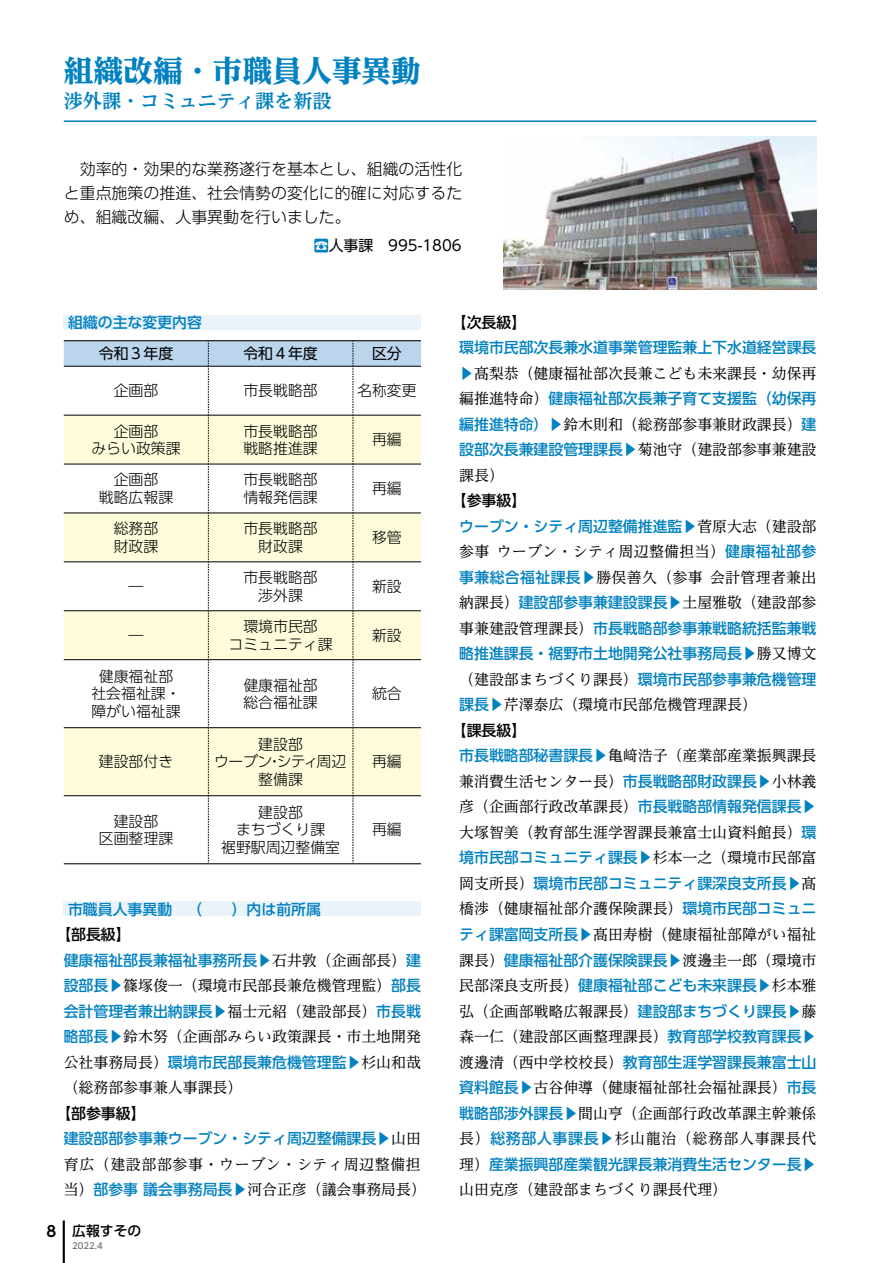
<style>
.page{position:relative;width:893px;height:1263px;background:#fff}
.page>*{position:absolute;margin:0;border:0;box-sizing:border-box;transform-origin:0 0}
.t1{font:800 29.7px "UD Reimin Pro";color:#0081c0}
.t2{font:700 19.2px "UD Reimin Pro";color:#0081c0}
.t3{font:300 15.9px/24.5px "UD Shin Go Pro";color:#000;text-align:justify}
.t4{font:14.85px/25.5px "UD Reimin Pro";color:#000;text-align:justify}
.t5{font:500 14.85px/25.5px "UD Shin Go Pro";color:#0081c0}
.t6{font:300 14.85px/17.4px "UD Shin Go Pro";color:#000;text-align:center}
.t7{font:14.85px/25.5px "UD Reimin Pro";letter-spacing:.045em;color:#000}
.t8{font:14.85px "UD Shin Go Pro";color:#000}
.t9{font:300 14.85px/17.4px "UD Shin Go Pro";letter-spacing:-.02em;color:#000;text-align:center}
.t10{font:500 14.85px "UD Shin Go Pro";color:#000}
.t11{font:500 13.8px "UD Shin Go Pro";color:#000}
.t12{font:8.55px "UD Shin Go Pro";color:#595757}
.s1{color:#000}
.s2{font-family:"UD Reimin Pro";font-weight:400;color:#000}
.s3{font-family:"UD Shin Go Pro";font-weight:500;color:#0081c0}
.s4{font-family:"UD Shin Go Pro De";font-weight:700;font-size:14.85px}
.s5{font-family:"UD Reimin Pro";font-weight:400}
.s6{color:#0081c0}
</style>
<div class="page">
<div style="left:64px;top:315px;width:357px;height:15px;background:#eaf2fa"></div>
<div style="left:64px;top:901px;width:357px;height:15px;background:#eaf2fa"></div>
<hr style="left:64px;top:120px;width:752px;height:2px;background:#0081c0">
<svg style="left:314px;top:239px;width:14px;height:13px"></svg>
<img style="left:504px;top:136px;width:312px;height:153px">
<hr style="left:64px;top:340px;width:144px;height:1px;background:#000">
<hr style="left:208px;top:340px;width:145px;height:1px;background:#000">
<hr style="left:353px;top:340px;width:68px;height:1px;background:#000">
<hr style="left:64px;top:863px;width:144px;height:1px;background:#000">
<hr style="left:208px;top:863px;width:145px;height:1px;background:#000">
<hr style="left:353px;top:863px;width:68px;height:1px;background:#000">
<svg style="left:64px;top:341px;width:357px;height:522px"></svg>
<hr style="left:64px;top:366px;width:144px;height:1px;background:#000">
<hr style="left:208px;top:366px;width:145px;height:1px;background:#000">
<hr style="left:353px;top:366px;width:68px;height:1px;background:#000">
<hr style="left:64px;top:415px;width:144px;height:1px;background:#000">
<hr style="left:208px;top:415px;width:145px;height:1px;background:#000">
<hr style="left:353px;top:415px;width:68px;height:1px;background:#000">
<hr style="left:64px;top:464px;width:144px;height:1px;background:#000">
<hr style="left:208px;top:464px;width:145px;height:1px;background:#000">
<hr style="left:353px;top:464px;width:68px;height:1px;background:#000">
<hr style="left:64px;top:513px;width:144px;height:1px;background:#000">
<hr style="left:208px;top:513px;width:145px;height:1px;background:#000">
<hr style="left:353px;top:513px;width:68px;height:1px;background:#000">
<hr style="left:64px;top:562px;width:144px;height:1px;background:#000">
<hr style="left:208px;top:562px;width:145px;height:1px;background:#000">
<hr style="left:353px;top:562px;width:68px;height:1px;background:#000">
<hr style="left:64px;top:610px;width:144px;height:1px;background:#000">
<hr style="left:208px;top:610px;width:145px;height:1px;background:#000">
<hr style="left:353px;top:610px;width:68px;height:1px;background:#000">
<hr style="left:64px;top:659px;width:144px;height:1px;background:#000">
<hr style="left:208px;top:659px;width:145px;height:1px;background:#000">
<hr style="left:353px;top:659px;width:68px;height:1px;background:#000">
<hr style="left:64px;top:727px;width:144px;height:1px;background:#000">
<hr style="left:208px;top:727px;width:145px;height:1px;background:#000">
<hr style="left:353px;top:727px;width:68px;height:1px;background:#000">
<hr style="left:64px;top:795px;width:144px;height:1px;background:#000">
<hr style="left:208px;top:795px;width:145px;height:1px;background:#000">
<hr style="left:353px;top:795px;width:68px;height:1px;background:#000">
<hr style="left:63px;top:1220px;width:2px;height:43px;background:#000">
<h1 class="t1" style="left:64px;top:46px;width:359px">組織改編・市職員人事異動</h1>
<p class="t2" style="left:64px;top:85px;width:269px">渉外課・コミュニティ課を新設</p>
<p class="t3" style="left:64px;top:156px;width:400px">　効率的・効果的な業務遂行を基本とし、組織の活性化と重点施策の推進、社会情勢の変化に的確に対応するため、組織改編、人事異動を行いました。</p>
<p class="t8" style="left:329px;top:234px;width:134px">人事課　995-1806</p>
<p class="t5" style="left:68px;top:309px;width:135px">組織の主な変更内容</p>
<p class="t8" style="left:99px;top:341px;width:76px">令和３年度</p>
<p class="t8" style="left:243px;top:341px;width:76px">令和４年度</p>
<p class="t8" style="left:372px;top:341px;width:31px">区分</p>
<p class="t6" style="left:114px;top:381px;width:46px">企画部</p>
<p class="t6" style="left:243px;top:381px;width:76px">市長戦略部</p>
<p class="t6" style="left:357px;top:381px;width:61px">名称変更</p>
<p class="t6" style="left:91px;top:422px;width:91px">企画部<br>みらい政策課</p>
<p class="t6" style="left:243px;top:422px;width:76px;text-align:left">市長戦略部戦略推進課</p>
<p class="t6" style="left:372px;top:430px;width:31px">再編</p>
<p class="t6" style="left:99px;top:471px;width:76px">企画部<br>戦略広報課</p>
<p class="t6" style="left:243px;top:471px;width:76px;text-align:left">市長戦略部情報発信課</p>
<p class="t6" style="left:372px;top:479px;width:31px">再編</p>
<p class="t6" style="left:114px;top:519px;width:46px;text-align:left">総務部財政課</p>
<p class="t6" style="left:243px;top:519px;width:76px">市長戦略部財政課</p>
<p class="t6" style="left:372px;top:528px;width:31px">移管</p>
<p class="t6" style="left:129px;top:577px;width:16px">―</p>
<p class="t6" style="left:243px;top:568px;width:76px">市長戦略部渉外課</p>
<p class="t6" style="left:372px;top:577px;width:31px">新設</p>
<p class="t6" style="left:129px;top:626px;width:16px">―</p>
<p class="t6" style="left:229px;top:617px;width:106px">環境市民部<br>コミュニティ課</p>
<p class="t6" style="left:372px;top:626px;width:31px">新設</p>
<p class="t6" style="left:91px;top:667px;width:91px">健康福祉部社会福祉課・障がい福祉課</p>
<p class="t6" style="left:243px;top:676px;width:76px;text-align:left">健康福祉部総合福祉課</p>
<p class="t6" style="left:372px;top:684px;width:31px">統合</p>
<p class="t6" style="left:99px;top:752px;width:76px">建設部付き</p>
<p class="t9" style="left:214px;top:735px;width:134px">建設部<br>ウーブン・シティ周辺整備課</p>
<p class="t6" style="left:372px;top:752px;width:31px">再編</p>
<p class="t6" style="left:99px;top:812px;width:76px">建設部<br>区画整理課</p>
<p class="t6" style="left:221px;top:803px;width:121px">建設部<br>まちづくり課<br>裾野駅周辺整備室</p>
<p class="t6" style="left:372px;top:820px;width:31px">再編</p>
<p class="t5" style="left:68px;top:896px;width:254px">市職員人事異動　（　　）内は前所属</p>
<p class="t5" style="left:64px;top:921px;width:359px"><span class="s1">【部長級】<br></span>健康福祉部長兼福祉事務所長▶<span class="s2">石井敦（企画部長）</span>建</p>
<p class="t4" style="left:64px;top:972px;width:359px"><span class="s3">設部長▶</span>篠塚俊一（環境市民部長兼危機管理監）<span class="s3">部長</span></p>
<p class="t5" style="left:64px;top:998px;width:359px">会計管理者兼出納課長▶<span class="s2">福士元紹（建設部長）</span>市長戦</p>
<p class="t4" style="left:64px;top:1023px;width:359px"><span class="s3">略部長▶</span>鈴木努（企画部みらい政策課長・市土地開発</p>
<p class="t5" style="left:64px;top:1049px;width:359px"><span class="s2">公社事務局長）</span>環境市民部長兼危機管理監▶<span class="s2">杉山和哉</span></p>
<p class="t4" style="left:64px;top:1074px;width:180px">（総務部参事兼人事課長）</p>
<p class="t5" style="left:64px;top:1100px;width:359px"><span class="s1">【部参事級】<br></span>建設部部参事兼ウーブン・シティ周辺整備課長▶<span class="s2">山田</span></p>
<p class="t7" style="left:64px;top:1151px;width:359px">育広（建設部部参事・ウーブン・シティ周辺整備担当）<span class="s3">部参事 議会事務局長▶</span>河合正彦（議会事務局長)</p>
<p class="t11" style="left:47px;top:1220px;width:96px"><span class="s4">8</span> 広報すその</p>
<p class="t12" style="left:72px;top:1239px;width:32px">2022.4</p>
<p class="t10" style="left:459px;top:310px;width:68px">【次長級】</p>
<p class="t5" style="left:459px;top:334px;width:359px">環境市民部次長兼水道事業管理監兼上下水道経営課長</p>
<p class="t4" style="left:459px;top:360px;width:359px"><span class="s3">▶</span>髙梨恭（健康福祉部次長兼こども未来課長・幼保再</p>
<p class="t5" style="left:459px;top:385px;width:359px"><span class="s2">編推進特命）</span>健康福祉部次長兼子育て支援監（幼保再</p>
<p class="t4" style="left:459px;top:411px;width:359px"><span class="s3">編推進特命）▶</span>鈴木則和（総務部参事兼財政課長）<span class="s3">建</span></p>
<p class="t5" style="left:459px;top:436px;width:359px">設部次長兼建設管理課長▶<span class="s2">菊池守（建設部参事兼建設</span></p>
<p class="t4" style="left:459px;top:462px;width:46px">課長）</p>
<p class="t5" style="left:459px;top:487px;width:359px"><span class="s1">【参事級】<br></span>ウーブン・シティ周辺整備推進監▶<span class="s2">菅原大志（建設部</span></p>
<p class="t4" style="left:459px;top:538px;width:359px">参事 ウーブン・シティ周辺整備担当）<span class="s3">健康福祉部参事兼総合福祉課長▶</span>勝俣善久（参事 会計管理者兼出納課長）<span class="s3">建設部参事兼建設課長▶</span>土屋雅敬（建設部参</p>
<p class="t5" style="left:459px;top:615px;width:359px"><span class="s2">事兼建設管理課長）</span>市長戦略部参事兼戦略統括監兼戦略推進課長・裾野市土地開発公社事務局長▶<span class="s2">勝又博文</span></p>
<p class="t4" style="left:459px;top:666px;width:359px">（建設部まちづくり課長）<span class="s3">環境市民部参事兼危機管理課長▶</span>芹澤泰広（環境市民部危機管理課長）</p>
<p class="t10" style="left:459px;top:718px;width:68px">【課長級<span class="s5">】</span></p>
<p class="t4" style="left:459px;top:743px;width:359px"><span class="s3">市長戦略部秘書課長▶</span>亀﨑浩子（産業部産業振興課長兼消費生活センター長）<span class="s3">市長戦略部財政課長▶</span>小林義彦（企画部行政改革課長）<span class="s3">市長戦略部情報発信課長▶</span>大塚智美（教育部生涯学習課長兼富士山資料館長）<span class="s3">環</span></p>
<p class="t5" style="left:459px;top:845px;width:359px">境市民部コミュニティ課長▶<span class="s2">杉本一之（環境市民部富岡支所長）</span>環境市民部コミュニティ課深良支所長▶<span class="s2">髙</span></p>
<p class="t4" style="left:459px;top:896px;width:359px">橋渉（健康福祉部介護保険課長）<span class="s3">環境市民部コミュニティ課富岡支所長▶</span>髙田寿樹（健康福祉部障がい福祉課長）<span class="s3">健康福祉部介護保険課長▶</span>渡邊圭一郎（環境市</p>
<p class="t5" style="left:459px;top:972px;width:359px"><span class="s2">民部深良支所長）</span>健康福祉部こども未来課長▶<span class="s2">杉本雅</span></p>
<p class="t4" style="left:459px;top:998px;width:359px">弘（企画部戦略広報課長）<span class="s3">建設部まちづくり課長▶</span>藤森一仁（建設部区画整理課長）<span class="s3">教育部学校教育課長</span><span class="s6">▶</span></p>
<p class="t5" style="left:459px;top:1049px;width:359px"><span class="s2">渡邊清（西中学校校長）</span>教育部生涯学習課長兼富士山</p>
<p class="t4" style="left:459px;top:1074px;width:359px"><span class="s3">資料館長▶</span>古谷伸導（健康福祉部社会福祉課長）<span class="s3">市長戦略部渉外課長▶</span>間山亨（企画部行政改革課主幹兼係長）<span class="s3">総務部人事課長▶</span>杉山龍治（総務部人事課長代</p>
<p class="t5" style="left:459px;top:1151px;width:359px"><span class="s2">理）</span>産業振興部産業観光課長兼消費生活センター長▶</p>
<p class="t4" style="left:459px;top:1176px;width:269px">山田克彦（建設部まちづくり課長代理）</p>
</div>
